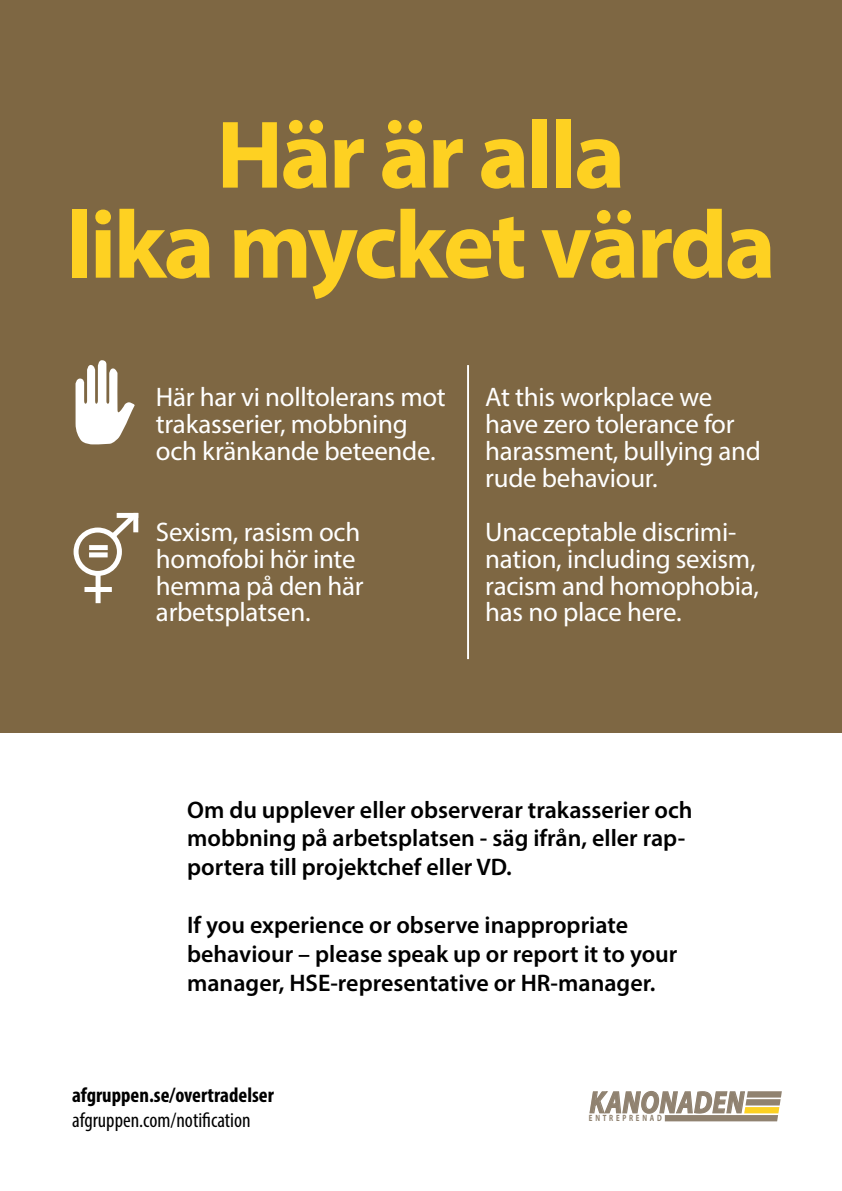
<style>
.page{position:relative;width:842px;height:1191px;background:#7e6743}
.page>*{position:absolute;margin:0;border:0;box-sizing:border-box;transform-origin:0 0}
.t1{font:700 97px/90px "Myriad Pro";letter-spacing:-.03em;color:#fed122;text-align:center}
.t2{font:italic 700 31.1px "Myriad";letter-spacing:.02em;color:#908270;scale:.84 1}
.t3{font:26.9px/26.9px "Myriad Pro";letter-spacing:-.01em;color:#fff}
.t4{font:600 24px/28.8px "Myriad Pro";color:#000}
.t5{font:700 condensed 21px "Myriad Pro";color:#000}
.t6{font:condensed 21px "Myriad Pro";color:#000}
.t7{font:700 9.1px "Myriad";letter-spacing:.4em;color:#908270;scale:.75 1}
</style>
<div class="page">
<div style="left:0;top:733px;width:842px;height:458px;background:#fff"></div>
<hr style="left:467px;top:365px;width:2px;height:294px;background:#fff">
<svg style="left:76px;top:360px;width:59px;height:84px"></svg>
<svg style="left:665px;top:1091px;width:117px;height:30px"></svg>
<svg style="left:73px;top:512px;width:66px;height:66px"></svg>
<div style="left:117px;top:513px;width:21px;height:5px;background:#fff"></div>
<div style="left:133px;top:513px;width:5px;height:19px;background:#fff"></div>
<div style="left:96px;top:572px;width:5px;height:31px;background:#fff"></div>
<div style="left:84px;top:587px;width:28px;height:5px;background:#fff"></div>
<div style="left:89px;top:545px;width:19px;height:5px;background:#fff"></div>
<div style="left:89px;top:552px;width:19px;height:5px;background:#fff"></div>
<h1 class="t1" style="left:66px;top:107px;width:711px">Här är alla<br>lika mycket värda</h1>
<p class="t3" style="left:156px;top:383px;width:291px">Här har vi nolltolerans mot trakasserier, mobbning och kränkande beteende.</p>
<p class="t3" style="left:156px;top:518px;width:209px">Sexism, rasism och homofobi hör inte hemma på den här arbetsplatsen.</p>
<p class="t3" style="left:485px;top:383px;width:277px">At this workplace we have zero tolerance for harassment, bullying and rude behaviour.</p>
<p class="t3" style="left:485px;top:518px;width:275px">Unacceptable discrimi&shy;nation, including sexism, racism and homophobia, has no place here.</p>
<p class="t4" style="left:187px;top:794px;width:507px">Om du upplever eller observerar trakasserier och mobbning på arbetsplatsen - säg ifrån, eller rap&shy;portera till projektchef eller VD.</p>
<p class="t4" style="left:187px;top:910px;width:492px">If you experience or observe inappropriate behaviour – please speak up or report it to your manager, HSE-representative or HR-manager.</p>
<p class="t5" style="left:72px;top:1081px;width:203px">afgruppen.se/overtradelser</p>
<p class="t6" style="left:72px;top:1107px;width:180px">afgruppen.com/notification</p>
<p class="t7" style="left:589px;top:1113px;width:99px">ENTREPRENAD</p>
<p class="t2" style="left:590px;top:1086px;width:185px">KANONADEN</p>
</div>
